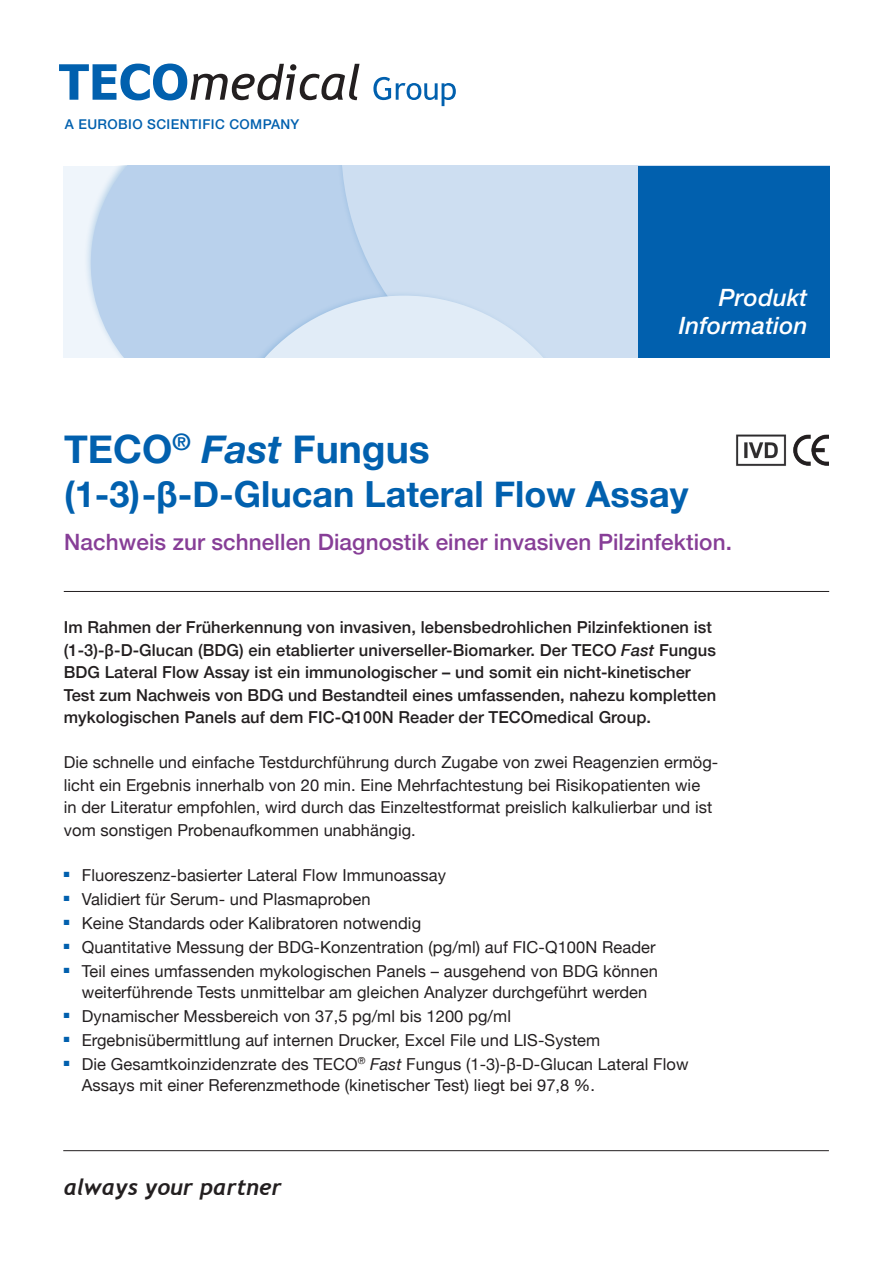
<style>
.page{position:relative;width:893px;height:1263px;background:#fff}
.page>*{position:absolute;margin:0;border:0;box-sizing:border-box;transform-origin:0 0}
.t1{font:700 39px "Helvetica Neue";color:#0160ae}
.t2{font:700 36px "Helvetica Neue";color:#0160ae}
.t3{font:italic 500 24px/28.5px "Helvetica Neue LT Std";letter-spacing:.005em;color:#fff;text-align:right}
.t4{font:500 22.5px "Helvetica Neue";letter-spacing:.005em;color:#873e97}
.t5{font:italic 700 22.5px "Trebuchet";color:#231f20}
.t6{font:16.5px/22.5px "Helvetica Neue";letter-spacing:.005em;color:#231f20}
.t7{font:500 16.5px/22.5px "Helvetica Neue";letter-spacing:.005em;color:#231f20}
.t8{font:500 13.65px "Helvetica Neue LT Pro";letter-spacing:.03em;color:#0160ae}
.s1{font-style:italic}
</style>
<div class="page">
<div style="left:64px;top:166px;width:765px;height:191px;background:#eff5fb"></div>
<div style="left:84px;top:166px;width:316px;height:191px;background:#0160ae;opacity:.25"></div>
<div style="left:91px;top:166px;width:246px;height:191px;background:#b9d1ec"></div>
<div style="left:341px;top:166px;width:297px;height:191px;background:#cddef1"></div>
<div style="left:207px;top:291px;width:389px;height:66px;background:#0160ae;opacity:.25"></div>
<svg style="left:217px;top:296px;width:374px;height:61px"></svg>
<hr style="left:64px;top:591px;width:765px;height:1px;background:#231f20">
<hr style="left:63px;top:1150px;width:766px;height:1px;background:#231f20">
<svg style="left:59px;top:64px;width:301px;height:36px"></svg>
<svg style="left:373px;top:77px;width:83px;height:29px"></svg>
<div style="left:638px;top:166px;width:191px;height:191px;background:#0160ae"></div>
<img style="left:794px;top:435px;width:35px;height:31px">
<img style="left:736px;top:434px;width:50px;height:32px">
<p class="t8" style="left:65px;top:116px;width:236px">A EUROBIO SCIENTIFIC COMPANY</p>
<h3 class="t3" style="left:679px;top:283px;width:130px">Produkt<br>Information</h3>
<h1 class="t1" style="left:64px;top:419px;width:367px">TECO<sup>®</sup> <span class="s1">Fast</span> Fungus</h1>
<h2 class="t2" style="left:64px;top:466px;width:626px">(1-3)-β-D-Glucan Lateral Flow Assay</h2>
<h3 class="t4" style="left:64px;top:524px;width:669px">Nachweis zur schnellen Diagnostik einer invasiven Pilzinfektion.</h3>
<p class="t7" style="left:64px;top:615px;width:654px">Im Rahmen der Früherkennung von invasiven, lebensbedrohlichen Pilzinfektionen ist (1-3)-β-D-Glucan (BDG) ein etablierter universeller-Biomarker. Der TECO <span class="s1">Fast</span> Fungus BDG Lateral Flow Assay ist ein immunologischer – und somit ein nicht-kinetischer Test zum Nachweis von BDG und Bestandteil eines umfassenden, nahezu kompletten mykologischen Panels auf dem FIC-Q100N Reader der TECOmedical Group.</p>
<p class="t6" style="left:64px;top:752px;width:656px">Die schnelle und einfache Testdurchführung durch Zugabe von zwei Reagenzien ermög&shy;licht ein Ergebnis innerhalb von 20 min. Eine Mehrfachtestung bei Risikopatienten wie<br>in der Literatur empfohlen, wird durch das Einzeltestformat preislich kalkulierbar und ist vom sonstigen Probenaufkommen unabhängig.</p>
<p class="t6" style="left:64px;top:865px;width:384px"><sup>■</sup> Fluoreszenz-basierter Lateral Flow Immunoassay</p>
<p class="t6" style="left:64px;top:889px;width:308px"><sup>■</sup> Validiert für Serum- und Plasmaproben</p>
<p class="t6" style="left:64px;top:913px;width:359px"><sup>■</sup> Keine Standards oder Kalibratoren notwendig</p>
<p class="t6" style="left:64px;top:937px;width:593px"><sup>■</sup> Quantitative Messung der BDG-Konzentration (pg/ml) auf FIC-Q100N Reader</p>
<p class="t6" style="left:64px;top:961px;width:596px;line-height:21px;text-align:center"><sup>■</sup> Teil eines umfassenden mykologischen Panels – ausgehend von BDG können weiterführende Tests unmittelbar am gleichen Analyzer durchgeführt werden</p>
<p class="t6" style="left:64px;top:1006px;width:449px"><sup>■</sup> Dynamischer Messbereich von 37,5 pg/ml bis 1200 pg/ml</p>
<p class="t6" style="left:64px;top:1030px;width:538px"><sup>■</sup> Ergebnisübermittlung auf internen Drucker, Excel File und LIS-System</p>
<p class="t6" style="left:82px;top:1054px;width:608px;line-height:21px;text-indent:-18px"><sup>■</sup> Die Gesamtkoinzidenzrate des TECO<sup>®</sup> <span class="s1">Fast</span> Fungus (1-3)-β-D-Glucan Lateral Flow<br>Assays mit einer Referenzmethode (kinetischer Test) liegt bei 97,8 %.</p>
<h3 class="t5" style="left:64px;top:1173px;width:219px">always your partner</h3>
</div>
